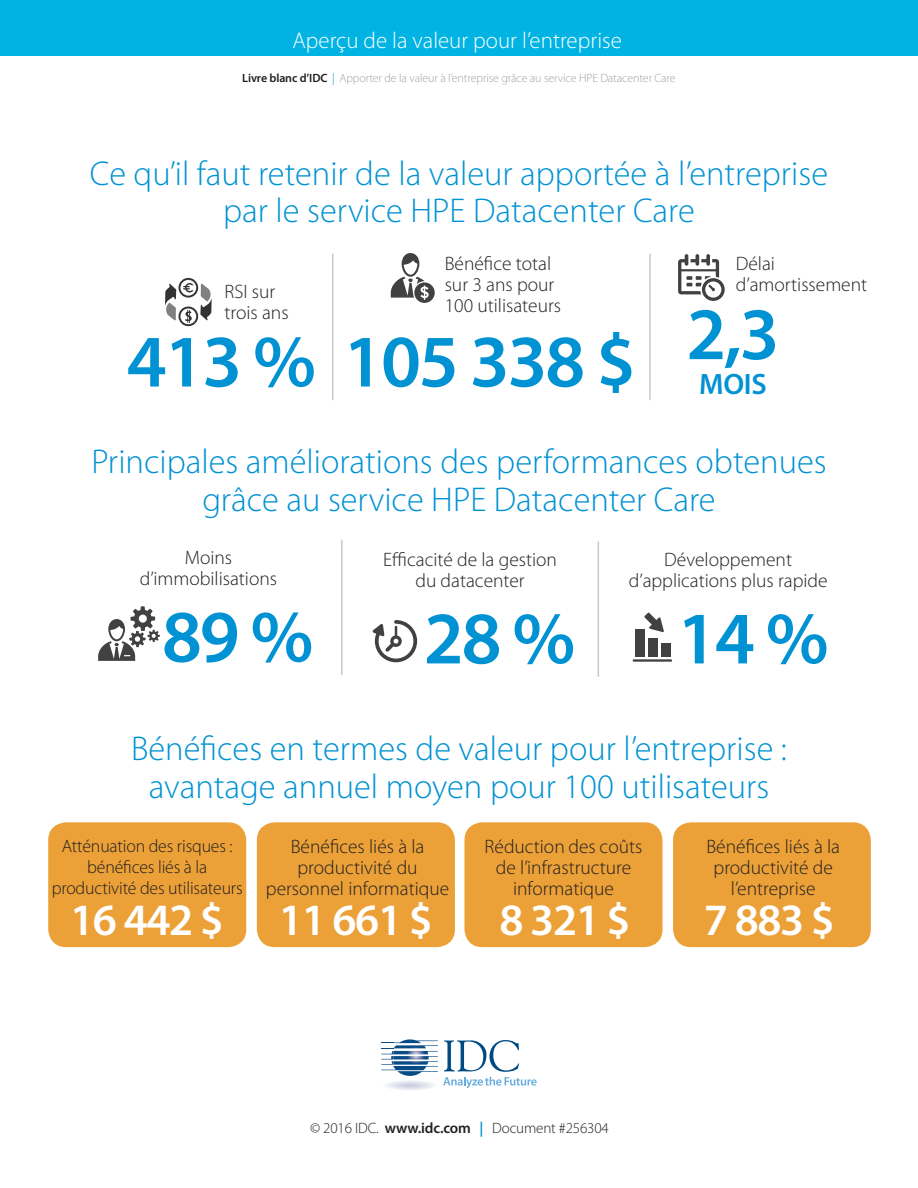
<style>
.page{position:relative;width:918px;height:1188px;background:#fff}
.page>*{position:absolute;margin:0;border:0;box-sizing:border-box;transform-origin:0 0}
.t1{font:600 74.55px "Myriad Pro";letter-spacing:-.03em;color:#0092d3}
.t2{font:600 45px "Myriad Pro";letter-spacing:-.03em;color:#fff}
.t3{font:300 34.5px/37.5px "Myriad Pro";color:#0092d3;text-align:center}
.t4{font:600 29.55px "Myriad Pro";color:#0092d3}
.t5{font:300 22.95px "Myriad Pro";color:#fff}
.t6{font:300 19.5px/21px "Myriad Pro";color:#231f20;text-align:center}
.t7{font:300 18px/21px "Myriad Pro";letter-spacing:-.01em;color:#231f20;text-align:center}
.t8{font:300 15px "Myriad Pro";letter-spacing:-.01em;color:#231f20}
.t9{font:300 12px "Myriad Pro";letter-spacing:-.01em;color:#a1a3a6}
.s1{font-weight:600;color:#231f20}
.s2{color:#0092d3}
.s3{font-weight:600}
.s4{font-weight:600;color:#0092d3}
</style>
<div class="page">
<svg style="left:381px;top:1040px;width:156px;height:50px"></svg>
<div style="left:673px;top:822px;width:198px;height:125px;background:#eca138;border-radius:18px"></div>
<div style="left:48px;top:822px;width:198px;height:125px;background:#eca138;border-radius:18px"></div>
<div style="left:257px;top:822px;width:198px;height:125px;background:#eca138;border-radius:18px"></div>
<div style="left:464px;top:822px;width:199px;height:125px;background:#eca138;border-radius:18px"></div>
<div style="left:1px;top:0;width:917px;height:56px;background:#00b3e3"></div>
<hr style="left:332px;top:254px;width:1px;height:146px;background:#c7c8ca">
<hr style="left:649px;top:254px;width:2px;height:146px;background:#c7c8ca">
<hr style="left:598px;top:542px;width:1px;height:134px;background:#c7c8ca">
<svg style="left:165px;top:278px;width:47px;height:48px"></svg>
<svg style="left:391px;top:253px;width:44px;height:50px"></svg>
<svg style="left:678px;top:254px;width:47px;height:47px"></svg>
<hr style="left:341px;top:540px;width:2px;height:135px;background:#c7c8ca">
<svg style="left:98px;top:606px;width:62px;height:55px"></svg>
<svg style="left:373px;top:620px;width:44px;height:42px"></svg>
<div style="left:635px;top:630px;width:10px;height:27px;background:#414042"></div>
<div style="left:648px;top:638px;width:10px;height:19px;background:#414042"></div>
<div style="left:661px;top:643px;width:10px;height:14px;background:#414042"></div>
<hr style="left:633px;top:659px;width:39px;height:3px;background:#414042">
<svg style="left:644px;top:613px;width:20px;height:19px"></svg>
<p class="t5" style="left:293px;top:26px;width:331px">Aperçu de la valeur pour l’entreprise</p>
<p class="t9" style="left:242px;top:71px;width:435px"><span class="s1">Livre blanc d’IDC</span> <span class="s2">|</span> Apporter de la valeur à l’entreprise grâce au service HPE Datacenter Care</p>
<p class="t3" style="left:90px;top:154px;width:740px">Ce qu’il faut retenir de la valeur apportée à l’entreprise par le service HPE Datacenter Care</p>
<p class="t6" style="left:225px;top:281px;width:66px;text-align:left">RSI sur trois ans</p>
<p class="t6" style="left:445px;top:253px;width:118px;text-align:left">Bénéfice total sur 3 ans pour<br>100 utilisateurs</p>
<p class="t1" style="left:127px;top:314px;width:511px">413 % 105 338 $</p>
<p class="t6" style="left:736px;top:253px;width:133px;text-align:left">Délai d’amortissement</p>
<p class="t1" style="left:686px;top:287px;width:95px">2,3</p>
<p class="t4" style="left:699px;top:365px;width:69px">MOIS</p>
<p class="t3" style="left:91px;top:443px;width:737px">Principales améliorations des performances obtenues grâce au service HPE Datacenter Care</p>
<p class="t6" style="left:140px;top:547px;width:139px">Moins d’immobilisations</p>
<p class="t1" style="left:162px;top:589px;width:153px">89 %</p>
<p class="t6" style="left:383px;top:549px;width:175px">Efficacité de la gestion du datacenter</p>
<p class="t1" style="left:424px;top:591px;width:153px">28 %</p>
<p class="t6" style="left:629px;top:549px;width:200px">Développement d’applications plus rapide</p>
<p class="t1" style="left:677px;top:591px;width:153px">14 %</p>
<p class="t3" style="left:131px;top:730px;width:657px">Bénéfices en termes de valeur pour l’entreprise : avantage annuel moyen pour 100 utilisateurs</p>
<p class="t7" style="left:52px;top:835px;width:192px">Atténuation des risques : bénéfices liés à la productivité des utilisateurs</p>
<p class="t2" style="left:70px;top:892px;width:155px">16 442 $</p>
<p class="t6" style="left:266px;top:836px;width:185px">Bénéfices liés à la productivité du personnel informatique</p>
<p class="t2" style="left:279px;top:892px;width:155px">11 661 $</p>
<p class="t6" style="left:485px;top:836px;width:159px">Réduction des coûts de l’infrastructure informatique</p>
<p class="t2" style="left:500px;top:892px;width:133px">8 321 $</p>
<p class="t6" style="left:706px;top:836px;width:135px">Bénéfices liés à la productivité de l’entreprise</p>
<p class="t2" style="left:704px;top:892px;width:133px">7 883 $</p>
<p class="t8" style="left:310px;top:1119px;width:300px">© 2016 IDC. <span class="s3">www.idc.com</span> <span class="s4">|</span> Document #256304</p>
</div>
